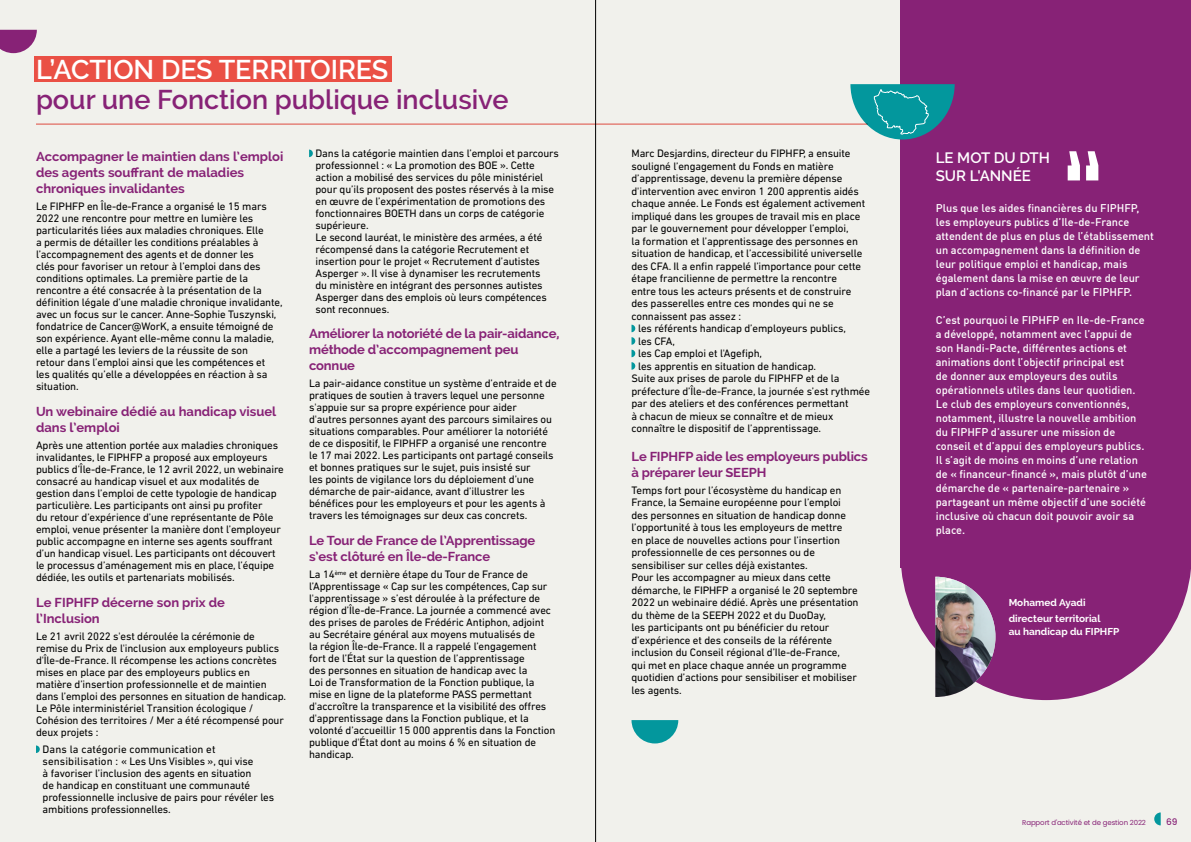
<style>
.page{position:relative;width:1191px;height:842px;background:#f1f1ec}
.page>*{position:absolute;margin:0;border:0;box-sizing:border-box;transform-origin:0 0}
.t1{font:600 27px "Raleway";color:#872276}
.t2{font:600 27px "Raleway";color:#fff}
.t3{font:600 15px/18px "Raleway";color:#fff}
.t4{font:700 13px/16px "Raleway";letter-spacing:-.01em;color:#872276}
.t5{font:11px/12px "DIN Next LT Pro";letter-spacing:-.01em;color:#000}
.t6{font:500 11px/14px "DIN Pro";color:#fff}
.t7{font:700 10px/16px "Raleway";color:#fff}
.t8{font:500 9px "Poppins";color:#872276}
.t9{font:7px "Poppins";letter-spacing:-.015em;color:#872276}
</style>
<div class="page">
<svg style="left:631px;top:720px;width:47px;height:23px"></svg>
<hr style="left:595px;top:0;width:1px;height:842px;background:#000">
<div style="left:900px;top:0;width:291px;height:567px;background:#872276"></div>
<svg style="left:1067px;top:151px;width:31px;height:29px"></svg>
<svg style="left:900px;top:567px;width:291px;height:133px;fill:#872276"></svg>
<svg style="left:1154px;top:812px;width:6px;height:13px"></svg>
<img style="left:935px;top:577px;width:60px;height:120px">
<svg style="left:850px;top:84px;width:104px;height:55px"></svg>
<svg style="left:0;top:30px;width:37px;height:23px"></svg>
<div style="left:34px;top:56px;width:357px;height:26px;background:#ea5045"></div>
<svg style="left:36px;top:745px;width:4px;height:8px"></svg>
<svg style="left:309px;top:150px;width:4px;height:7px"></svg>
<svg style="left:631px;top:325px;width:4px;height:45px"></svg>
<hr style="left:36px;top:124px;width:831px;height:1px;background:#ea5045">
<h1 class="t2" style="left:36px;top:54px;width:354px">L’ACTION DES TERRITOIRES</h1>
<h1 class="t1" style="left:36px;top:84px;width:474px">pour une Fonction publique inclusive</h1>
<p class="t4" style="left:36px;top:148px;width:249px">Accompagner le maintien dans l’emploi des agents souffrant de maladies chroniques invalidantes</p>
<p class="t5" style="left:36px;top:200px;width:248px">Le FIPHFP en Île-de-France a organisé le 15 mars 2022 une rencontre pour mettre en lumière les particularités liées aux maladies chroniques. Elle<br>a permis de détailler les conditions préalables à l’accompagnement des agents et de donner les<br>clés pour favoriser un retour à l’emploi dans des conditions optimales. La première partie de la rencontre a été consacrée à la présentation de la définition légale d’une maladie chronique invalidante, avec un focus sur le cancer. Anne-Sophie Tuszynski, fondatrice de Cancer@WorK, a ensuite témoigné de son expérience. Ayant elle-même connu la maladie, elle a partagé les leviers de la réussite de son<br>retour dans l’emploi ainsi que les compétences et<br>les qualités qu’elle a développées en réaction à sa situation.</p>
<p class="t4" style="left:36px;top:403px;width:242px">Un webinaire dédié au handicap visuel dans l’emploi</p>
<p class="t5" style="left:36px;top:439px;width:249px">Après une attention portée aux maladies chroniques invalidantes, le FIPHFP a proposé aux employeurs publics d’Île-de-France, le 12 avril 2022, un webinaire consacré au handicap visuel et aux modalités de gestion dans l’emploi de cette typologie de handicap particulière. Les participants ont ainsi pu profiter<br>du retour d’expérience d’une représentante de Pôle emploi, venue présenter la manière dont l’employeur public accompagne en interne ses agents souffrant d’un handicap visuel. Les participants ont découvert le processus d’aménagement mis en place, l’équipe dédiée, les outils et partenariats mobilisés.</p>
<p class="t4" style="left:36px;top:594px;width:190px">Le FIPHFP décerne son prix de l’Inclusion</p>
<p class="t5" style="left:36px;top:630px;width:252px">Le 21 avril 2022 s'est déroulée la cérémonie de remise du Prix de l'inclusion aux employeurs publics d'Île-de-France. Il récompense les actions concrètes mises en place par des employeurs publics en matière d’insertion professionnelle et de maintien dans l’emploi des personnes en situation de handicap.<br>Le Pôle interministériel Transition écologique / Cohésion des territoires / Mer a été récompensé pour deux projets :</p>
<p class="t5" style="left:43px;top:743px;width:233px">Dans la catégorie communication et sensibilisation : « Les Uns Visibles », qui vise<br>à favoriser l’inclusion des agents en situation<br>de handicap en constituant une communauté professionnelle inclusive de pairs pour révéler les ambitions professionnelles.</p>
<p class="t5" style="left:315px;top:147px;width:245px">Dans la catégorie maintien dans l’emploi et parcours professionnel : « La promotion des BOE ». Cette action a mobilisé des services du pôle ministériel pour qu’ils proposent des postes réservés à la mise en œuvre de l’expérimentation de promotions des fonctionnaires BOETH dans un corps de catégorie supérieure.<br>Le second lauréat, le ministère des armées, a été récompensé dans la catégorie Recrutement et insertion pour le projet « Recrutement d’autistes Asperger ». Il vise à dynamiser les recrutements<br>du ministère en intégrant des personnes autistes Asperger dans des emplois où leurs compétences sont reconnues.</p>
<p class="t4" style="left:309px;top:326px;width:252px">Améliorer la notoriété de la pair-aidance, méthode d’accompagnement peu connue</p>
<p class="t5" style="left:309px;top:377px;width:249px">La pair-aidance constitue un système d’entraide et de pratiques de soutien à travers lequel une personne s'appuie sur sa propre expérience pour aider d'autres personnes ayant des parcours similaires ou situations comparables. Pour améliorer la notoriété de ce dispositif, le FIPHFP a organisé une rencontre le 17 mai 2022. Les participants ont partagé conseils et bonnes pratiques sur le sujet, puis insisté sur<br>les points de vigilance lors du déploiement d’une démarche de pair-aidance, avant d’illustrer les bénéfices pour les employeurs et pour les agents à travers les témoignages sur deux cas concrets.</p>
<p class="t4" style="left:309px;top:533px;width:228px">Le Tour de France de l’Apprentissage s’est clôturé en Île-de-France</p>
<p class="t5" style="left:309px;top:568px;width:248px">La 14<sup>ème</sup> et dernière étape du Tour de France de l’Apprentissage « Cap sur les compétences, Cap sur l'apprentissage » s’est déroulée à la préfecture de région d’Île-de-France. La journée a commencé avec des prises de paroles de Frédéric Antiphon, adjoint au Secrétaire général aux moyens mutualisés de<br>la région Île-de-France. Il a rappelé l’engagement fort de l’État sur la question de l’apprentissage<br>des personnes en situation de handicap avec la<br>Loi de Transformation de la Fonction publique, la mise en ligne de la plateforme PASS permettant d'accroître la transparence et la visibilité des offres d'apprentissage dans la Fonction publique, et la volonté d’accueillir 15 000 apprentis dans la Fonction publique d'État dont au moins 6 % en situation de handicap.</p>
<p class="t5" style="left:631px;top:147px;width:220px">Marc Desjardins, directeur du FIPHFP, a ensuite</p>
<p class="t5" style="left:631px;top:160px;width:204px">souligné l’engagement du Fonds en matière</p>
<p class="t5" style="left:631px;top:172px;width:212px">d’apprentissage, devenu la première dépense</p>
<p class="t5" style="left:631px;top:185px;width:229px">d'intervention avec environ 1 200 apprentis aidés</p>
<p class="t5" style="left:631px;top:197px;width:235px">chaque année. Le Fonds est également activement</p>
<p class="t5" style="left:631px;top:210px;width:230px">impliqué dans les groupes de travail mis en place</p>
<p class="t5" style="left:631px;top:222px;width:219px">par le gouvernement pour développer l’emploi,</p>
<p class="t5" style="left:631px;top:235px;width:228px">la formation et l’apprentissage des personnes en</p>
<p class="t5" style="left:631px;top:247px;width:232px">situation de handicap, et l’accessibilité universelle</p>
<p class="t5" style="left:631px;top:260px;width:231px">des CFA. Il a enfin rappelé l’importance pour cette</p>
<p class="t5" style="left:631px;top:272px;width:207px">étape francilienne de permettre la rencontre</p>
<p class="t5" style="left:631px;top:285px;width:221px">entre tous les acteurs présents et de construire</p>
<p class="t5" style="left:631px;top:297px;width:204px">des passerelles entre ces mondes qui ne se</p>
<p class="t5" style="left:631px;top:310px;width:111px">connaissent pas assez :</p>
<p class="t5" style="left:638px;top:322px;width:209px">les référents handicap d’employeurs publics,</p>
<p class="t5" style="left:638px;top:335px;width:38px">les CFA,</p>
<p class="t5" style="left:638px;top:347px;width:125px">les Cap emploi et l'Agefiph,</p>
<p class="t5" style="left:638px;top:360px;width:180px">les apprentis en situation de handicap.</p>
<p class="t5" style="left:631px;top:372px;width:210px">Suite aux prises de parole du FIPHFP et de la</p>
<p class="t5" style="left:631px;top:385px;width:240px">préfecture d’Île-de-France, la journée s’est rythmée</p>
<p class="t5" style="left:631px;top:397px;width:218px">par des ateliers et des conférences permettant</p>
<p class="t5" style="left:631px;top:410px;width:203px">à chacun de mieux se connaître et de mieux</p>
<p class="t5" style="left:631px;top:422px;width:191px">connaître le dispositif de l’apprentissage.</p>
<p class="t4" style="left:631px;top:448px;width:238px">Le FIPHFP aide les employeurs publics à préparer leur SEEPH</p>
<p class="t5" style="left:631px;top:484px;width:228px;line-height:12.5px">Temps fort pour l’écosystème du handicap en France, la Semaine européenne pour l’emploi des personnes en situation de handicap donne l’opportunité à tous les employeurs de mettre<br>en place de nouvelles actions pour l’insertion professionnelle de ces personnes ou de sensibiliser sur celles déjà existantes.<br>Pour les accompagner au mieux dans cette démarche, le FIPHFP a organisé le 20 septembre 2022 un webinaire dédié. Après une présentation du thème de la SEEPH 2022 et du DuoDay,<br>les participants ont pu bénéficier du retour d’expérience et des conseils de la référente inclusion du Conseil régional d’Ile-de-France,<br>qui met en place chaque année un programme quotidien d’actions pour sensibiliser et mobiliser les agents.</p>
<h2 class="t3" style="left:935px;top:149px;width:116px">LE MOT DU DTH<br>SUR L'ANNÉE</h2>
<p class="t6" style="left:935px;top:200px;width:220px">Plus que les aides financières du FIPHFP, les employeurs publics d’Ile-de-France attendent de plus en plus de l’établissement un accompagnement dans la définition de leur politique emploi et handicap, mais également dans la mise en œuvre de leur plan d’actions co-financé par le FIPHFP.</p>
<p class="t6" style="left:935px;top:312px;width:213px">C’est pourquoi le FIPHFP en Ile-de-France a développé, notamment avec l’appui de son Handi-Pacte, différentes actions et animations dont l’objectif principal est<br>de donner aux employeurs des outils opérationnels utiles dans leur quotidien.<br>Le club des employeurs conventionnés, notamment, illustre la nouvelle ambition du FIPHFP d’assurer une mission de conseil et d’appui des employeurs publics.<br>Il s’agit de moins en moins d’une relation de « financeur-financé », mais plutôt d’une démarche de « partenaire-partenaire » partageant un même objectif d’une société inclusive où chacun doit pouvoir avoir sa place.</p>
<p class="t7" style="left:1008px;top:594px;width:93px">Mohamed Ayadi directeur territorial</p>
<p class="t7" style="left:1008px;top:623px;width:112px">au handicap du FIPHFP</p>
<p class="t9" style="left:1022px;top:818px;width:125px">Rapport d'activité et de gestion 2022</p>
<p class="t8" style="left:1166px;top:817px;width:13px">69</p>
</div>
